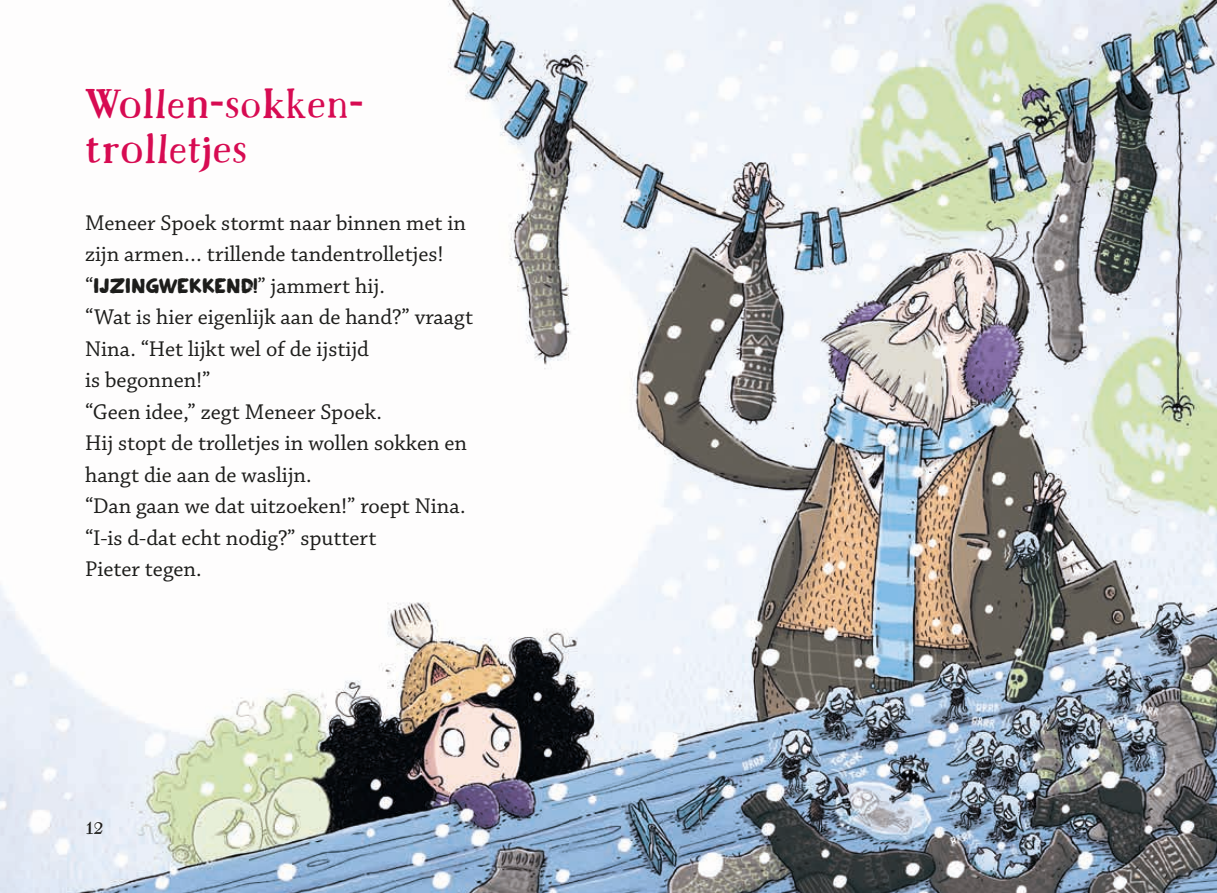
<style>
.page{position:relative;width:1217px;height:893px;background:#fff}
.page>*{position:absolute;margin:0;border:0;box-sizing:border-box;transform-origin:0 0}
.t1{font:39px/45px "Mrs Ant";letter-spacing:.02em;color:#d70b52}
.t2{font:22.5px/31.5px "Chaparral Pro";color:#1d1d1b}
.t3{font:21px "Plakkaat";color:#1d1d1b}
.t4{font:16.5px "Gnapsmuehle";color:#1d1d1b}
.s1{font-family:"Chaparral Pro";font-size:22.5px}
</style>
<div class="page">
<img style="left:0;top:0;width:1216px;height:893px">
<h1 class="t1" style="left:85px;top:81px;width:280px">Wollen-sokken&shy;trolletjes</h1>
<p class="t2" style="left:85px;top:208px;width:382px">Meneer Spoek stormt naar binnen met in zijn armen… trillende tandentrolletjes!</p>
<p class="t3" style="left:85px;top:272px;width:301px"><span class="s1">“</span>IJZINGWEKKEND!<span class="s1">” jammert hij.</span></p>
<p class="t2" style="left:85px;top:302px;width:389px">“Wat is hier eigenlijk aan de hand?” vraagt<br>Nina. “Het lijkt wel of de ijstijd<br>is begonnen!”<br>“Geen idee,” zegt Meneer Spoek.<br>Hij stopt de trolletjes in wollen sokken en hangt die aan de waslijn.<br>“Dan gaan we dat uitzoeken!” roept Nina. “I-is d-dat echt nodig?” sputtert<br>Pieter tegen.</p>
<p class="t4" style="left:85px;top:818px;width:20px">12</p>
</div>
